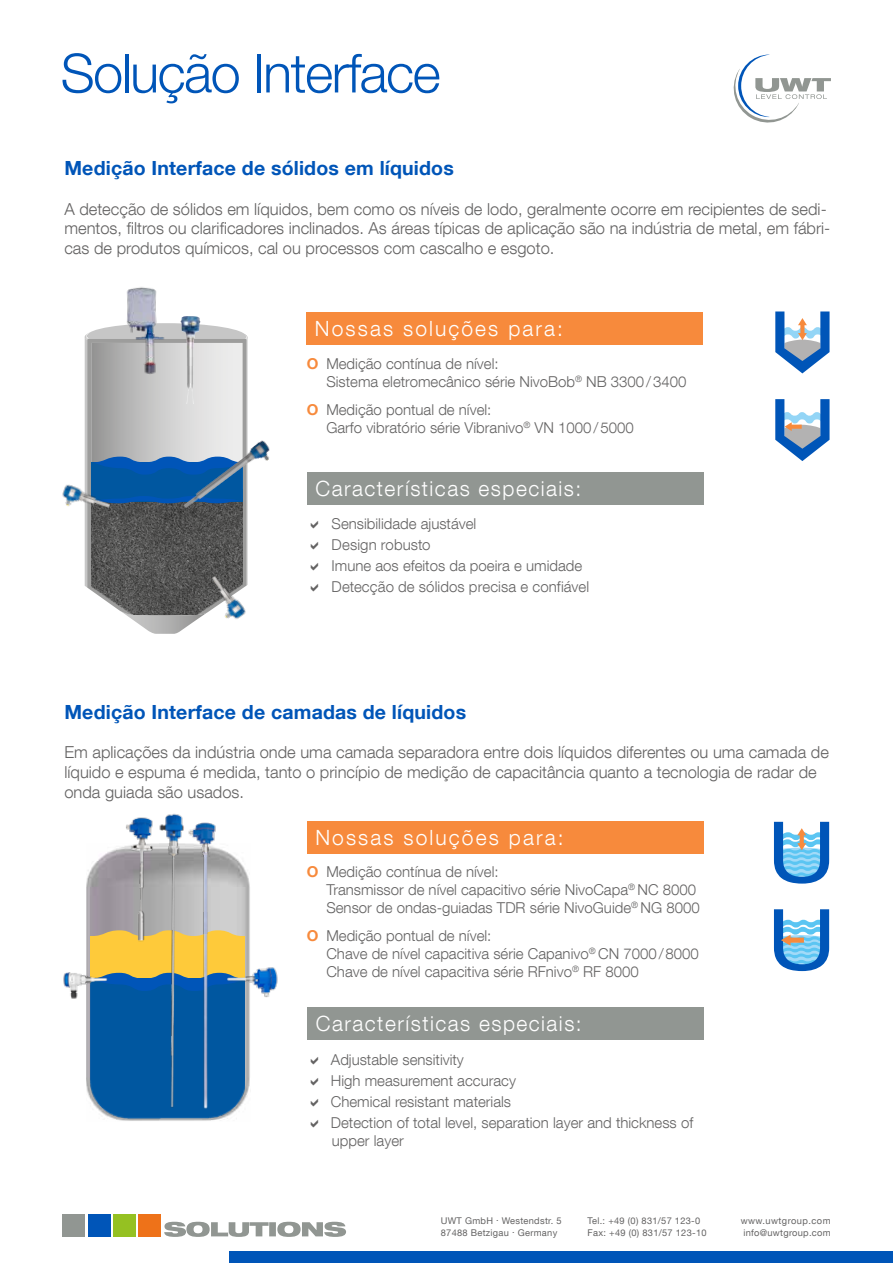
<style>
.page{position:relative;width:893px;height:1263px;background:#fff}
.page>*{position:absolute;margin:0;border:0;box-sizing:border-box;transform-origin:0 0}
.t1{font:84.45px/87.4px "Helvetica Neue LT Com";color:#0055b8;scale:1.14 1}
.t2{font:300 54px "Helvetica Neue LT Com";letter-spacing:-.03em;color:#0055b8}
.t3{font:300 21px "Helvetica Neue LT Com";letter-spacing:.07em;color:#fff}
.t4{font:300 21px "Helvetica Neue LT Com";letter-spacing:.1em;color:#fff}
.t5{font:700 19.5px "Helvetica Neue LT Com";letter-spacing:.01em;color:#0055b8}
.t6{font:300 16.5px/19.8px "Helvetica Neue LT Com";color:#646363}
.t7{font:300 15px/18px "Helvetica Neue LT Com";color:#646363}
.t8{font:9.3px "Helvetica Neue LT Com";letter-spacing:.03em;color:#646363}
.t9{font:9.3px "Helvetica Neue LT Com";letter-spacing:.05em;color:#646363}
.s1{font-weight:700;color:#f78a3c}
</style>
<div class="page">
<svg style="left:733px;top:55px;width:98px;height:68px"></svg>
<div style="left:63px;top:1215px;width:22px;height:22px;background:#919692"></div>
<div style="left:88px;top:1215px;width:22px;height:22px;background:#0055b8"></div>
<div style="left:114px;top:1215px;width:22px;height:22px;background:#95c122"></div>
<div style="left:139px;top:1215px;width:22px;height:22px;background:#ee7219"></div>
<svg style="left:164px;top:1222px;width:182px;height:15px"></svg>
<div style="left:230px;top:1251px;width:663px;height:12px;background:#0055b8"></div>
<svg style="left:775px;top:311px;width:54px;height:62px"></svg>
<svg style="left:775px;top:399px;width:54px;height:62px"></svg>
<svg style="left:779px;top:828px;width:47px;height:49px"></svg>
<svg style="left:779px;top:920px;width:47px;height:45px"></svg>
<img style="left:86px;top:846px;width:164px;height:254px">
<div style="left:91px;top:936px;width:154px;height:47px;background:#feca3a"></div>
<img style="left:91px;top:991px;width:154px;height:130px">
<svg style="left:109px;top:973px;width:116px;height:18px"></svg>
<svg style="left:92px;top:930px;width:151px;height:6px"></svg>
<img style="left:160px;top:813px;width:23px;height:117px">
<img style="left:225px;top:965px;width:53px;height:34px">
<img style="left:181px;top:820px;width:42px;height:93px">
<img style="left:181px;top:913px;width:42px;height:196px">
<img style="left:125px;top:817px;width:35px;height:125px">
<img style="left:152px;top:930px;width:37px;height:184px">
<img style="left:63px;top:962px;width:46px;height:39px">
<svg style="left:85px;top:323px;width:185px;height:311px"></svg>
<img style="left:62px;top:479px;width:56px;height:45px">
<img style="left:181px;top:316px;width:9px;height:27px">
<img style="left:108px;top:287px;width:67px;height:90px">
<img style="left:195px;top:566px;width:57px;height:66px">
<div style="left:307px;top:472px;width:397px;height:32px;background:#919692"></div>
<div style="left:306px;top:312px;width:397px;height:32px;background:#f78a3c"></div>
<div style="left:307px;top:1007px;width:397px;height:32px;background:#919692"></div>
<div style="left:307px;top:821px;width:397px;height:32px;background:#f78a3c"></div>
<h2 class="t2" style="left:61px;top:40px;width:381px">Solução Interface</h2>
<h3 class="t5" style="left:64px;top:156px;width:391px">Medição Interface de sólidos em líquidos</h3>
<p class="t6" style="left:64px;top:198px;width:767px">A detecção de sólidos em líquidos, bem como os níveis de lodo, geralmente ocorre em recipientes de sedi&shy;mentos, filtros ou clarificadores inclinados. As áreas típicas de aplicação são na indústria de metal, em fábri&shy;cas de produtos químicos, cal ou processos com cascalho e esgoto.</p>
<h3 class="t4" style="left:315px;top:315px;width:250px">Nossas soluções para:</h3>
<p class="t7" style="left:326px;top:354px;width:362px;text-indent:-20px"><span class="s1">O</span> Medição contínua de nível:<br>Sistema eletromecânico série NivoBob<sup>®</sup> NB 3300/3400</p>
<p class="t7" style="left:326px;top:401px;width:309px;text-indent:-19px"><span class="s1">O</span> Medição pontual de nível:<br>Garfo vibratório série Vibranivo<sup>®</sup> VN 1000/5000</p>
<h3 class="t3" style="left:315px;top:476px;width:267px">Características especiais:</h3>
<p class="t7" style="left:332px;top:513px;width:259px;line-height:21px">Sensibilidade ajustável<br>Design robusto<br>Imune aos efeitos da poeira e umidade<br>Detecção de sólidos precisa e confiável</p>
<h3 class="t5" style="left:64px;top:700px;width:403px">Medição Interface de camadas de líquidos</h3>
<p class="t6" style="left:64px;top:742px;width:766px">Em aplicações da indústria onde uma camada separadora entre dois líquidos diferentes ou uma camada de líquido e espuma é medida, tanto o princípio de medição de capacitância quanto a tecnologia de radar de onda guiada são usados.</p>
<h3 class="t4" style="left:315px;top:825px;width:250px">Nossas soluções para:</h3>
<p class="t7" style="left:326px;top:862px;width:375px;text-indent:-20px"><span class="s1">O</span> Medição contínua de nível:<br>Transmissor de nível capacitivo série NivoCapa<sup>®</sup> NC 8000<br>Sensor de ondas-guiadas TDR série NivoGuide<sup>®</sup> NG 8000</p>
<p class="t7" style="left:326px;top:926px;width:374px;text-indent:-20px"><span class="s1">O</span> Medição pontual de nível:<br>Chave de nível capacitiva série Capanivo<sup>®</sup> CN 7000/8000<br>Chave de nível capacitiva série RFnivo<sup>®</sup> RF 8000</p>
<h3 class="t3" style="left:316px;top:1010px;width:267px">Características especiais:</h3>
<p class="t7" style="left:331px;top:1049px;width:364px;line-height:21px">Adjustable sensitivity<br>High measurement accuracy<br>Chemical resistant materials<br>Detection of total level, separation layer and thickness of</p>
<p class="t7" style="left:332px;top:1131px;width:73px">upper layer</p>
<h1 class="t1" style="left:767px;top:806px;width:62px">U<br>U</h1>
<p class="t8" style="left:441px;top:1215px;width:122px">UWT GmbH . Westendstr. 5</p>
<p class="t8" style="left:588px;top:1215px;width:114px">Tel.: +49 (0) 831/57 123-0</p>
<p class="t9" style="left:741px;top:1215px;width:91px">www.uwtgroup.com</p>
<p class="t8" style="left:441px;top:1227px;width:118px">87488 Betzigau . Germany</p>
<p class="t8" style="left:588px;top:1227px;width:121px">Fax: +49 (0) 831/57 123-10</p>
<p class="t8" style="left:743px;top:1227px;width:89px">info@uwtgroup.com</p>
</div>
